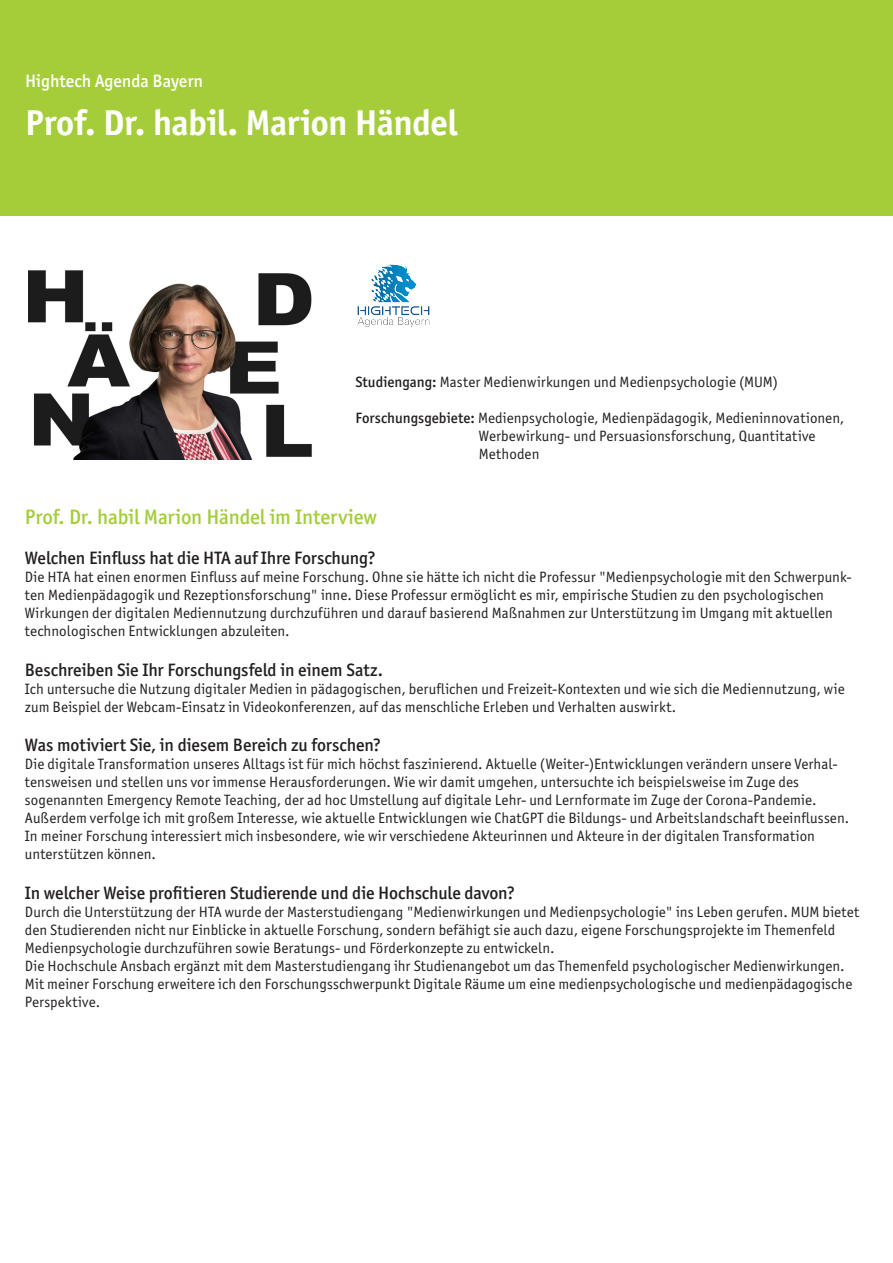
<style>
.page{position:relative;width:893px;height:1263px;background:#fff}
.page>*{position:absolute;margin:0;border:0;box-sizing:border-box;transform-origin:0 0}
.t1{font:700 36px "Officina Sans ITC Pro";letter-spacing:-.015em;color:#fff}
.t2{font:500 21px "Officina Sans ITC Pro";letter-spacing:-.01em;color:#a3cd39}
.t3{font:500 18px "Officina Sans ITC Pro";letter-spacing:-.005em;color:#231f20}
.t4{font:500 18px "Officina San ITC";color:#fff}
.t5{font:15px/18px "Officina Sans ITC Pro";letter-spacing:.005em;color:#231f20}
.s1{font-weight:500}
</style>
<div class="page">
<div style="left:0;top:0;width:893px;height:216px;background:#a5cd3a"></div>
<img style="left:357px;top:264px;width:73px;height:63px">
<img style="left:28px;top:270px;width:284px;height:189px">
<p class="t4" style="left:25px;top:71px;width:179px">Hightech Agenda Bayern</p>
<h1 class="t1" style="left:25px;top:100px;width:434px">Prof. Dr. habil. Marion Händel</h1>
<p class="t5" style="left:355px;top:373px;width:424px"><span class="s1">Studiengang:</span> Master Medienwirkungen und Medienpsychologie (MUM)</p>
<p class="t5" style="left:479px;top:409px;width:367px;text-indent:-123px"><span class="s1">Forschungsgebiete:</span> Medienpsychologie, Medienpädagogik, Medieninnovationen,<br>Werbewirkung- und Persuasionsforschung, Quantitative<br>Methoden</p>
<h2 class="t2" style="left:25px;top:504px;width:354px">Prof. Dr. habil Marion Händel im Interview</h2>
<p class="t3" style="left:25px;top:547px;width:352px">Welchen Einfluss hat die HTA auf Ihre Forschung?</p>
<p class="t5" style="left:25px;top:568px;width:828px">Die HTA hat einen enormen Einfluss auf meine Forschung. Ohne sie hätte ich nicht die Professur "Medienpsychologie mit den Schwerpunk&shy;ten Medienpädagogik und Rezeptionsforschung" inne. Diese Professur ermöglicht es mir, empirische Studien zu den psychologischen Wirkungen der digitalen Mediennutzung durchzuführen und darauf basierend Maßnahmen zur Unterstützung im Umgang mit aktuellen technologischen Entwicklungen abzuleiten.</p>
<p class="t3" style="left:25px;top:658px;width:360px">Beschreiben Sie Ihr Forschungsfeld in einem Satz.</p>
<p class="t5" style="left:25px;top:679px;width:821px">Ich untersuche die Nutzung digitaler Medien in pädagogischen, beruflichen und Freizeit-Kontexten und wie sich die Mediennutzung, wie zum Beispiel der Webcam-Einsatz in Videokonferenzen, auf das menschliche Erleben und Verhalten auswirkt.</p>
<p class="t3" style="left:25px;top:734px;width:358px">Was motiviert Sie, in diesem Bereich zu forschen?</p>
<p class="t5" style="left:25px;top:755px;width:826px">Die digitale Transformation unseres Alltags ist für mich höchst faszinierend. Aktuelle (Weiter-)Entwicklungen verändern unsere Verhal&shy;tensweisen und stellen uns vor immense Herausforderungen. Wie wir damit umgehen, untersuchte ich beispielsweise im Zuge des sogenannten Emergency Remote Teaching, der ad hoc Umstellung auf digitale Lehr- und Lernformate im Zuge der Corona-Pandemie.<br>Außerdem verfolge ich mit großem Interesse, wie aktuelle Entwicklungen wie ChatGPT die Bildungs- und Arbeitslandschaft beeinflussen.<br>In meiner Forschung interessiert mich insbesondere, wie wir verschiedene Akteurinnen und Akteure in der digitalen Transformation unterstützen können.</p>
<p class="t3" style="left:25px;top:882px;width:492px">In welcher Weise profitieren Studierende und die Hochschule davon?</p>
<p class="t5" style="left:25px;top:902px;width:836px">Durch die Unterstützung der HTA wurde der Masterstudiengang "Medienwirkungen und Medienpsychologie" ins Leben gerufen. MUM bietet den Studierenden nicht nur Einblicke in aktuelle Forschung, sondern befähigt sie auch dazu, eigene Forschungsprojekte im Themenfeld Medienpsychologie durchzuführen sowie Beratungs- und Förderkonzepte zu entwickeln.<br>Die Hochschule Ansbach ergänzt mit dem Masterstudiengang ihr Studienangebot um das Themenfeld psychologischer Medienwirkungen.<br>Mit meiner Forschung erweitere ich den Forschungsschwerpunkt Digitale Räume um eine medienpsychologische und medienpädagogische Perspektive.</p>
</div>
